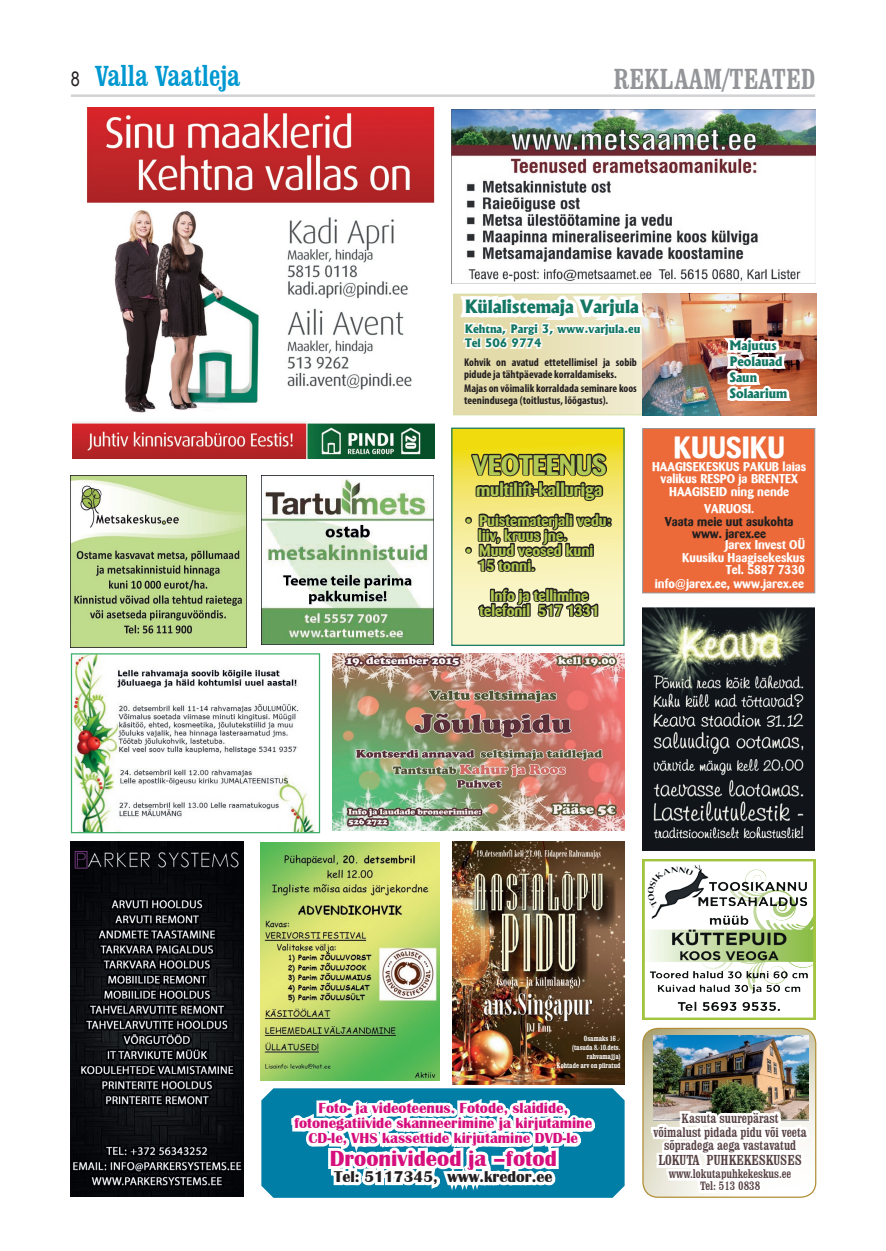
<style>
.page{position:relative;width:886px;height:1251px;background:#fff}
.page>*{position:absolute;margin:0;border:0;box-sizing:border-box;transform-origin:0 0}
.t1{font:condensed 30px "Clarendon BT";color:#0098d1}
.t2{font:condensed 30px "Clarendon BT";color:#939598}
.t3{font:700 30px "Barmeno";color:#fff}
.t4{font:700 27.5px "Barmeno";color:#b2c953}
.t5{font:700 22.5px "Britannic";color:#d60f7d}
.t6{font:800 17.5px "Albertus";color:#137764}
.t7{font:700 17.5px "Barmeno";color:#b2c953}
.t8{font:700 16.12px "Britannic";color:#231f20}
.t9{font:700 15px/15px "Britannic";color:#d60f7d;text-align:center}
.t10{font:700 15px/15px "Barmeno";color:#b2c953}
.t11{font:condensed 15px "Clarendon BT";color:#574143}
.t12{font:condensed 13.75px/13.8px "Clarendon BT";color:#574143;text-align:center}
.t13{font:700 12.5px/12.8px "Barmeno";color:#fff;text-align:center}
.t14{font:condensed 12.5px/12.5px "Clarendon BT";color:#574143;text-align:center}
.t15{font:700 12.5px/12.5px "Barmeno";color:#231f20;text-align:center}
.t16{font:800 12.5px/16px "Albertus";color:#137764}
.t17{font:700 condensed 11.25px/11.2px "Myriad Pro";color:#231f20}
.t18{font:800 11.25px/14.8px "Albertus";color:#137764}
.t19{font:700 condensed 7.5px/9px "Clarendon";color:#fff;text-align:right;scale:.9 1}
.s1{font-family:"Arial Narrow";font-stretch:normal;font-size:20px;color:#231f20}
</style>
<div class="page">
<hr style="left:71px;top:94px;width:744px;height:3px;background:#d1d2d4">
<svg style="left:453px;top:430px;width:170px;height:214px;background:#f4e769"></svg>
<div style="left:451px;top:428px;width:174px;height:218px;border:1px solid #137764"></div>
<svg style="left:455px;top:359px;width:188px;height:54px;background:#e8e0b8"></svg>
<img style="left:643px;top:294px;width:174px;height:121px">
<img style="left:718px;top:330px;width:76px;height:75px">
<svg style="left:454px;top:293px;width:196px;height:66px"></svg>
<img style="left:71px;top:476px;width:175px;height:172px">
<img style="left:261px;top:476px;width:173px;height:169px">
<img style="left:452px;top:109px;width:363px;height:173px">
<img style="left:643px;top:1028px;width:173px;height:170px">
<div style="left:642px;top:428px;width:173px;height:165px;background:#ec6a39;border:1px solid #939598"></div>
<img style="left:643px;top:859px;width:172px;height:160px">
<svg style="left:463px;top:452px;width:151px;height:182px;background:#aaa371"></svg>
<svg style="left:261px;top:1088px;width:364px;height:110px"></svg>
<img style="left:260px;top:843px;width:180px;height:237px">
<img style="left:642px;top:607px;width:172px;height:244px">
<img style="left:452px;top:841px;width:173px;height:244px">
<img style="left:73px;top:655px;width:242px;height:176px">
<div style="left:71px;top:653px;width:249px;height:180px;border:1px solid #3daf69"></div>
<img style="left:71px;top:841px;width:172px;height:355px">
<img style="left:332px;top:653px;width:293px;height:177px">
<img style="left:73px;top:108px;width:361px;height:351px">
<h1 class="t1" style="left:71px;top:57px;width:171px"><span class="s1">8</span> Valla Vaatleja</h1>
<h1 class="t2" style="left:613px;top:60px;width:204px">reklaam/teated</h1>
<h3 class="t6" style="left:465px;top:296px;width:176px">Külalistemaja Varjula</h3>
<p class="t18" style="left:465px;top:321px;width:177px">Kehtna, Pargi 3, www.varjula.eu<br>Tel 506 9774</p>
<p class="t17" style="left:464px;top:357px;width:174px">Kohvik on avatud ettetellimisel ja sobib pidude ja tähtpäevade korraldamiseks.</p>
<p class="t17" style="left:464px;top:383px;width:174px">Majas on võimalik korraldada seminare koos teenindusega (toitlustus, lõõgastus).</p>
<h2 class="t4" style="left:472px;top:448px;width:136px">VEOTEENUS</h2>
<h3 class="t7" style="left:476px;top:479px;width:128px">multilift-kalluriga</h3>
<h3 class="t10" style="left:478px;top:513px;width:134px;text-indent:-12px">• Puistematerjali vedu: liiv, kruus jne.</h3>
<h3 class="t10" style="left:478px;top:543px;width:117px;text-indent:-12px">• Muud veosed kuni<br>15 tonni.</h3>
<h3 class="t10" style="left:479px;top:588px;width:121px;text-align:center">Info ja tellimine telefonil 517 1331</h3>
<p class="t16" style="left:729px;top:338px;width:59px">Majutus<br>Peolauad<br>Saun<br>Solaarium</p>
<h1 class="t3" style="left:674px;top:429px;width:113px">KUUSIKU</h1>
<p class="t13" style="left:652px;top:460px;width:156px">HAAGISEKESKUS PAKUB laias valikus RESPO ja BRENTEX<br>HAAGISEID ning nende</p>
<p class="t13" style="left:704px;top:502px;width:52px">VARUOSI.</p>
<p class="t15" style="left:665px;top:515px;width:130px">Vaata meie uut asukohta www. jarex.ee</p>
<p class="t13" style="left:655px;top:539px;width:152px;text-align:right">Jarex Invest OÜ<br>Kuusiku Haagisekeskus<br>Tel. 5887 7330 info@jarex.ee, www.jarex.ee</p>
<p class="t19" style="left:557px;top:1033px;width:72px">Osamaks 16 .-<br>(tasuda 8.-10.dets. rahvamajja)<br>Kohtade arv on piiratud</p>
<h3 class="t9" style="left:294px;top:1101px;width:299px">Foto- ja videoteenus. Fotode, slaidide, fotonegatiivide skanneerimine ja kirjutamine<br>CD-le, VHS kassettide kirjutamine DVD-le</h3>
<h3 class="t5" style="left:330px;top:1146px;width:228px">Droonivideod ja –fotod</h3>
<h3 class="t8" style="left:334px;top:1167px;width:220px">Tel: 5117345, www.kredor.ee</h3>
<p class="t12" style="left:653px;top:1111px;width:155px">Kasuta suurepärast<br>võimalust pidada pidu või veeta sõpradega aega vastavatud</p>
<h3 class="t11" style="left:658px;top:1151px;width:145px">Lokuta Puhkekeskuses</h3>
<p class="t14" style="left:669px;top:1167px;width:124px">www.lokutapuhkekeskus.ee<br>Tel: 513 0838</p>
</div>
